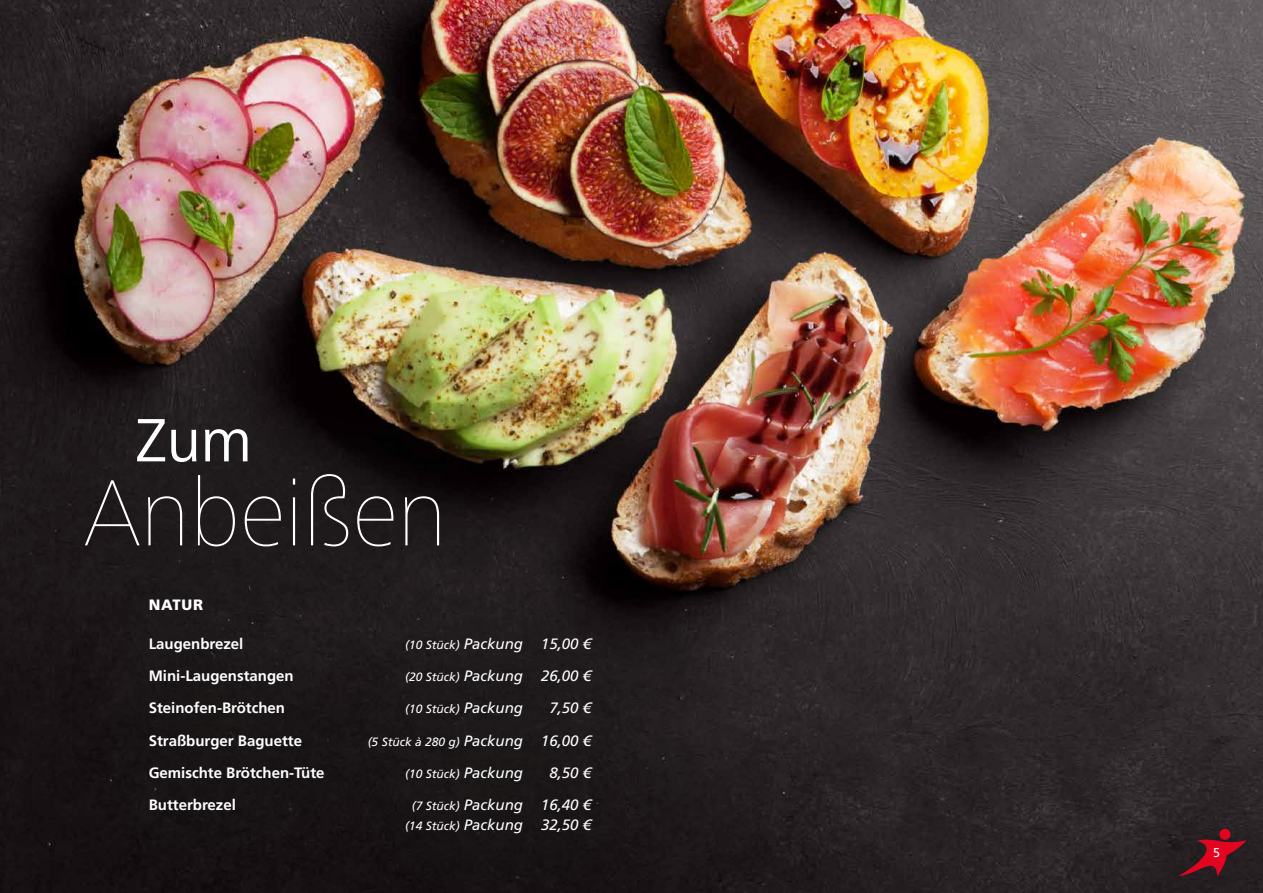
<style>
.page{position:relative;width:1263px;height:893px;background:#fff}
.page>*{position:absolute;margin:0;border:0;box-sizing:border-box;transform-origin:0 0}
.t1{font:900 97.5px "Frutiger Next Pro";color:#fff}
.t2{font:63.3px "Frutiger Next Pro";color:#fff}
.t3{font:700 15px "Frutiger LT Com";color:#fff}
.t4{font:italic 15px/19.5px "Frutiger LT Com";color:#fff;text-align:center}
.t5{font:900 15px "Frutiger LT Com";letter-spacing:.05em;color:#fff}
.t6{font:12.75px "Frutiger LT Com";color:#fff}
.t7{font:italic 12px "Frutiger LT Com";color:#fff}
.s1{font-size:12px}
.s2{font-size:15px}
</style>
<div class="page">
<img style="left:0;top:0;width:1263px;height:893px">
<svg style="left:1179px;top:829px;width:67px;height:47px;background:#5f1720"></svg>
<div style="left:0;top:325px;width:689px;height:568px;background:#1d1d1b;opacity:.8"></div>
<h2 class="t2" style="left:135px;top:404px;width:118px">Zum</h2>
<h1 class="t1" style="left:84px;top:457px;width:364px">Anbeißen</h1>
<p class="t5" style="left:149px;top:595px;width:56px">NATUR</p>
<p class="t3" style="left:149px;top:635px;width:96px">Laugenbrezel</p>
<p class="t4" style="left:405px;top:634px;width:188px"><span class="s1">(10 Stück)</span> Packung 15,00 €</p>
<p class="t3" style="left:149px;top:667px;width:147px">Mini-Laugenstangen</p>
<p class="t4" style="left:405px;top:666px;width:188px"><span class="s1">(20 Stück)</span> Packung 26,00 €</p>
<p class="t3" style="left:149px;top:699px;width:138px">Steinofen-Brötchen</p>
<p class="t7" style="left:405px;top:702px;width:120px">(10 Stück) <span class="s2">Packung</span></p>
<p class="t4" style="left:549px;top:698px;width:43px">7,50 €</p>
<p class="t3" style="left:149px;top:731px;width:155px">Straßburger Baguette</p>
<p class="t7" style="left:368px;top:734px;width:225px">(5 Stück à 280 g) <span class="s2">Packung 16,00 €</span></p>
<p class="t3" style="left:149px;top:764px;width:177px">Gemischte Brötchen-Tüte</p>
<p class="t7" style="left:405px;top:767px;width:120px">(10 Stück) <span class="s2">Packung</span></p>
<p class="t4" style="left:549px;top:763px;width:43px">8,50 €</p>
<p class="t3" style="left:149px;top:796px;width:89px">Butterbrezel</p>
<p class="t4" style="left:405px;top:795px;width:188px"><span class="s1">(7 Stück)</span> Packung 16,40 € <span class="s1">(14 Stück)</span> Packung 32,50 €</p>
<p class="t6" style="left:1213px;top:845px;width:8px">5</p>
</div>
